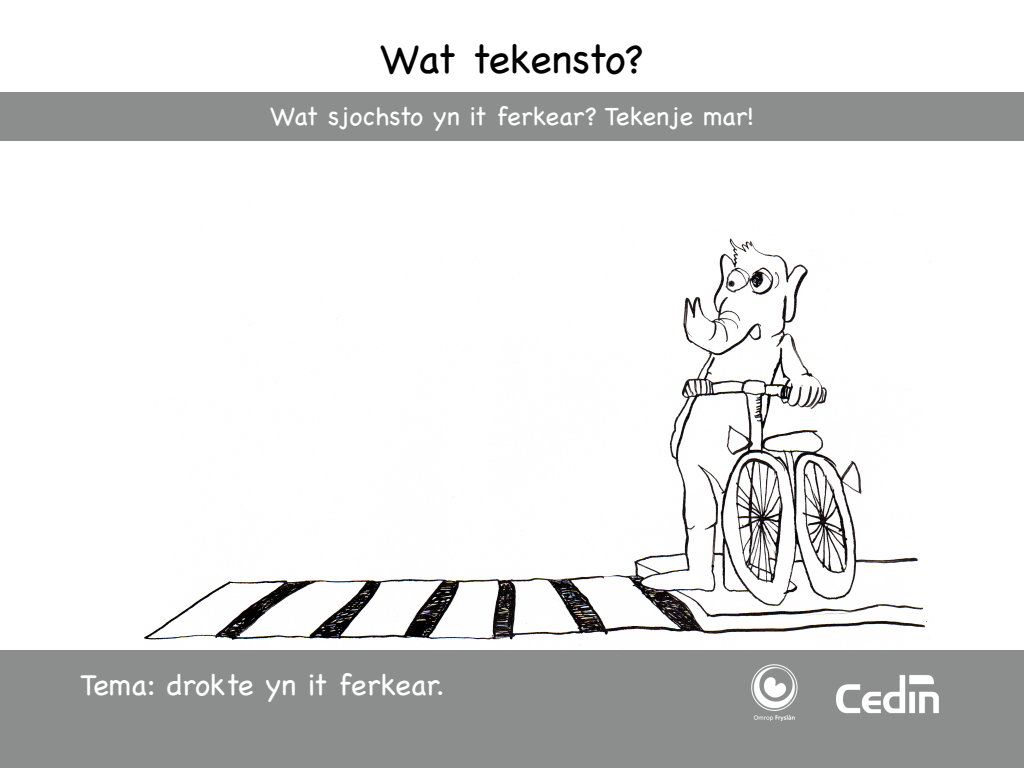
<style>
.page{position:relative;width:1024px;height:768px;background:#fff}
.page>*{position:absolute;margin:0;border:0;box-sizing:border-box;transform-origin:0 0}
.t1{font:300 41px "Chalkboard SE";letter-spacing:-.045em;color:#000}
.t2{font:300 30px "Chalkboard SE";color:#fff}
.t3{font:300 26px "Chalkboard SE";color:#fff}
</style>
<div class="page">
<img style="left:144px;top:215px;width:787px;height:434px">
<div style="left:0;top:92px;width:1024px;height:49px;background:#8c8e8d"></div>
<div style="left:0;top:650px;width:1024px;height:118px;background:#8c8e8d"></div>
<img style="left:751px;top:664px;width:188px;height:57px">
<h1 class="t1" style="left:380px;top:23px;width:265px">Wat tekensto?</h1>
<p class="t3" style="left:270px;top:94px;width:485px">Wat sjochsto yn it ferkear? Tekenje mar!</p>
<p class="t2" style="left:80px;top:659px;width:366px">Tema: drokte yn it ferkear.</p>
</div>
